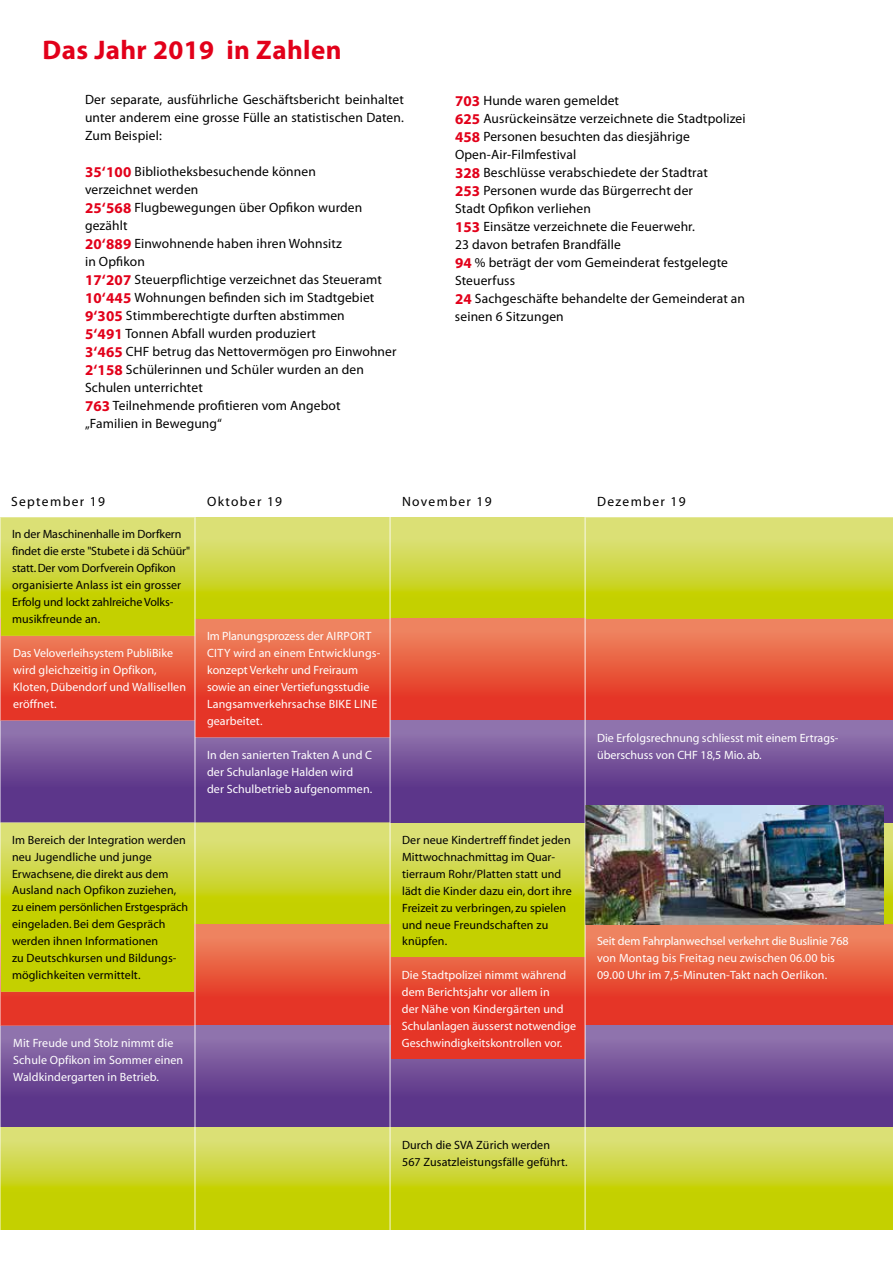
<style>
.page{position:relative;width:893px;height:1263px;background:#fff}
.page>*{position:absolute;margin:0;border:0;box-sizing:border-box;transform-origin:0 0}
.t1{font:700 27px "Myriad Pro";letter-spacing:.015em;color:#e2001a}
.t2{font:13.5px/18px "Myriad Pro";letter-spacing:.01em;color:#000}
.t3{font:13.5px "Myriad";letter-spacing:.1em;color:#000}
.t4{font:12px/17px "Myriad";letter-spacing:.01em;color:#fff}
.t5{font:12px/17px "Myriad";letter-spacing:.01em;color:#000}
.t6{font:12px/17px "Myriad";letter-spacing:-.01em;color:#000}
.s1{font-weight:700;font-size:15px;color:#e2001a}
</style>
<div class="page">
<svg style="left:1px;top:517px;width:194px;height:119px;background:#ced636"></svg>
<svg style="left:196px;top:517px;width:194px;height:102px;background:#cfd73e"></svg>
<svg style="left:391px;top:517px;width:194px;height:102px;background:#d0d73f"></svg>
<svg style="left:586px;top:517px;width:307px;height:102px;background:#cfd83f"></svg>
<div style="left:0;top:636px;width:195px;height:85px;background:linear-gradient(to bottom,#ed7a54,#e3271c)"></div>
<svg style="left:196px;top:619px;width:194px;height:119px;background:#e8543c"></svg>
<div style="left:390px;top:619px;width:195px;height:102px;background:linear-gradient(to bottom,#ef8b63,#e3281c)"></div>
<div style="left:585px;top:619px;width:308px;height:102px;background:linear-gradient(to bottom,#ef8b63,#e3281c)"></div>
<svg style="left:1px;top:822px;width:194px;height:170px;background:#cad425"></svg>
<svg style="left:196px;top:822px;width:194px;height:102px;background:#ced73d"></svg>
<svg style="left:391px;top:822px;width:194px;height:136px;background:#cbd32e"></svg>
<svg style="left:883px;top:822px;width:10px;height:102px"></svg>
<div style="left:0;top:992px;width:195px;height:34px;background:#e53527"></div>
<div style="left:195px;top:924px;width:195px;height:102px;background:linear-gradient(to bottom,#ef8a62,#e3261a)"></div>
<svg style="left:391px;top:958px;width:194px;height:102px;background:#e5402e"></svg>
<div style="left:585px;top:924px;width:308px;height:102px;background:linear-gradient(to bottom,#ef8a62,#e3261a)"></div>
<div style="left:0;top:1026px;width:195px;height:101px;background:linear-gradient(to bottom,#9275ae,#502781)"></div>
<div style="left:195px;top:1026px;width:195px;height:101px;background:linear-gradient(to bottom,#9275ae,#502781)"></div>
<div style="left:390px;top:1060px;width:195px;height:67px;background:linear-gradient(to bottom,#765399,#542d85)"></div>
<div style="left:585px;top:1026px;width:308px;height:101px;background:linear-gradient(to bottom,#9275ae,#502781)"></div>
<svg style="left:1px;top:1127px;width:194px;height:102px;background:#cdd630"></svg>
<svg style="left:196px;top:1127px;width:194px;height:102px;background:#cdd630"></svg>
<svg style="left:391px;top:1127px;width:194px;height:102px;background:#cdd630"></svg>
<svg style="left:586px;top:1127px;width:307px;height:102px;background:#cdd630"></svg>
<div style="left:0;top:721px;width:195px;height:101px;background:linear-gradient(to bottom,#9174ad,#4f2681)"></div>
<div style="left:195px;top:738px;width:195px;height:84px;background:linear-gradient(to bottom,#8362a2,#522a83)"></div>
<div style="left:390px;top:721px;width:195px;height:101px;background:linear-gradient(to bottom,#9174ad,#4f2681)"></div>
<div style="left:585px;top:721px;width:308px;height:101px;background:linear-gradient(to bottom,#9373af,#4b287b)"></div>
<img style="left:586px;top:805px;width:297px;height:119px">
<hr style="left:0;top:515px;width:1px;height:716px;background:#fff">
<hr style="left:195px;top:515px;width:1px;height:716px;background:#fff">
<hr style="left:390px;top:515px;width:1px;height:716px;background:#fff">
<hr style="left:585px;top:515px;width:1px;height:716px;background:#fff">
<h1 class="t1" style="left:43px;top:32px;width:301px">Das Jahr 2019 in Zahlen</h1>
<p class="t2" style="left:85px;top:90px;width:320px;text-align:justify">Der separate, ausführliche Geschäftsbericht beinhaltet unter anderem eine grosse Fülle an statistischen Daten.<br>Zum Beispiel:</p>
<p class="t2" style="left:85px;top:162px;width:313px"><span class="s1">35‘100</span> Bibliotheksbesuchende können<br>verzeichnet werden<br><span class="s1">25‘568</span> Flugbewegungen über Opfikon wurden gezählt<br><span class="s1">20‘889</span> Einwohnende haben ihren Wohnsitz<br>in Opfikon<br><span class="s1">17‘207</span> Steuerpflichtige verzeichnet das Steueramt <span class="s1">10‘445</span> Wohnungen befinden sich im Stadtgebiet <span class="s1">9‘305</span> Stimmberechtigte durften abstimmen<br><span class="s1">5‘491</span> Tonnen Abfall wurden produziert<br><span class="s1">3‘465</span> CHF betrug das Nettovermögen pro Einwohner <span class="s1">2‘158</span> Schülerinnen und Schüler wurden an den Schulen unterrichtet<br><span class="s1">763</span> Teilnehmende profitieren vom Angebot „Familien in Bewegung“</p>
<p class="t2" style="left:455px;top:91px;width:292px"><span class="s1">703</span> Hunde waren gemeldet<br><span class="s1">625</span> Ausrückeinsätze verzeichnete die Stadtpolizei <span class="s1">458</span> Personen besuchten das diesjährige Open-Air-Filmfestival<br><span class="s1">328</span> Beschlüsse verabschiedete der Stadtrat<br><span class="s1">253</span> Personen wurde das Bürgerrecht der<br>Stadt Opfikon verliehen<br><span class="s1">153</span> Einsätze verzeichnete die Feuerwehr.<br>23 davon betrafen Brandfälle<br><span class="s1">94</span> % beträgt der vom Gemeinderat festgelegte Steuerfuss<br><span class="s1">24</span> Sachgeschäfte behandelte der Gemeinderat an seinen 6 Sitzungen</p>
<p class="t3" style="left:11px;top:495px;width:96px">September 19</p>
<p class="t3" style="left:207px;top:495px;width:77px">Oktober 19</p>
<p class="t3" style="left:402px;top:495px;width:91px">November 19</p>
<p class="t3" style="left:597px;top:495px;width:90px">Dezember 19</p>
<p class="t6" style="left:12px;top:526px;width:180px">In der Maschinenhalle im Dorfkern findet die erste "Stubete i dä Schüür" statt. Der vom Dorfverein Opfikon organisierte Anlass ist ein grosser<br>Erfolg und lockt zahlreiche Volks&shy;musikfreunde an.</p>
<p class="t4" style="left:13px;top:645px;width:174px">Das Veloverleihsystem PubliBike wird gleichzeitig in Opfikon,<br>Kloten, Dübendorf und Wallisellen eröffnet.</p>
<p class="t5" style="left:12px;top:832px;width:178px">Im Bereich der Integration werden neu Jugendliche und junge<br>Erwachsene, die direkt aus dem<br>Ausland nach Opfikon zuziehen, zu einem persönlichen Erstgespräch eingeladen. Bei dem Gespräch werden ihnen Informationen<br>zu Deutschkursen und Bildungs&shy;möglichkeiten vermittelt.</p>
<p class="t4" style="left:207px;top:628px;width:175px">Im Planungsprozess der AIRPORT<br>CITY wird an einem Entwicklungs&shy;konzept Verkehr und Freiraum sowie an einer Vertiefungsstudie<br>Langsamverkehrsachse BIKE LINE gearbeitet.</p>
<p class="t4" style="left:207px;top:747px;width:167px">In den sanierten Trakten A und C der Schulanlage Halden wird der Schulbetrieb aufgenommen.</p>
<p class="t4" style="left:13px;top:1035px;width:172px">Mit Freude und Stolz nimmt die<br>Schule Opfikon im Sommer einen<br>Waldkindergarten in Betrieb.</p>
<p class="t4" style="left:597px;top:730px;width:243px">Die Erfolgsrechnung schliesst mit einem Ertrags&shy;überschuss von CHF 18,5 Mio. ab.</p>
<p class="t5" style="left:402px;top:832px;width:171px">Der neue Kindertreff findet jeden<br>Mittwochnachmittag im Quar&shy;tierraum Rohr/Platten statt und lädt die Kinder dazu ein, dort ihre<br>Freizeit zu verbringen, zu spielen und neue Freundschaften zu knüpfen.</p>
<p class="t4" style="left:402px;top:967px;width:176px">Die Stadtpolizei nimmt während dem Berichtsjahr vor allem in<br>der Nähe von Kindergärten und<br>Schulanlagen äusserst notwendige<br>Geschwindigkeitskontrollen vor.</p>
<p class="t4" style="left:597px;top:933px;width:253px">Seit dem Fahrplanwechsel verkehrt die Buslinie 768 von Montag bis Freitag neu zwischen 06.00 bis<br>09.00 Uhr im 7,5-Minuten-Takt nach Oerlikon.</p>
<p class="t5" style="left:402px;top:1137px;width:167px">Durch die SVA Zürich werden<br>567 Zusatzleistungsfälle geführt.</p>
</div>
